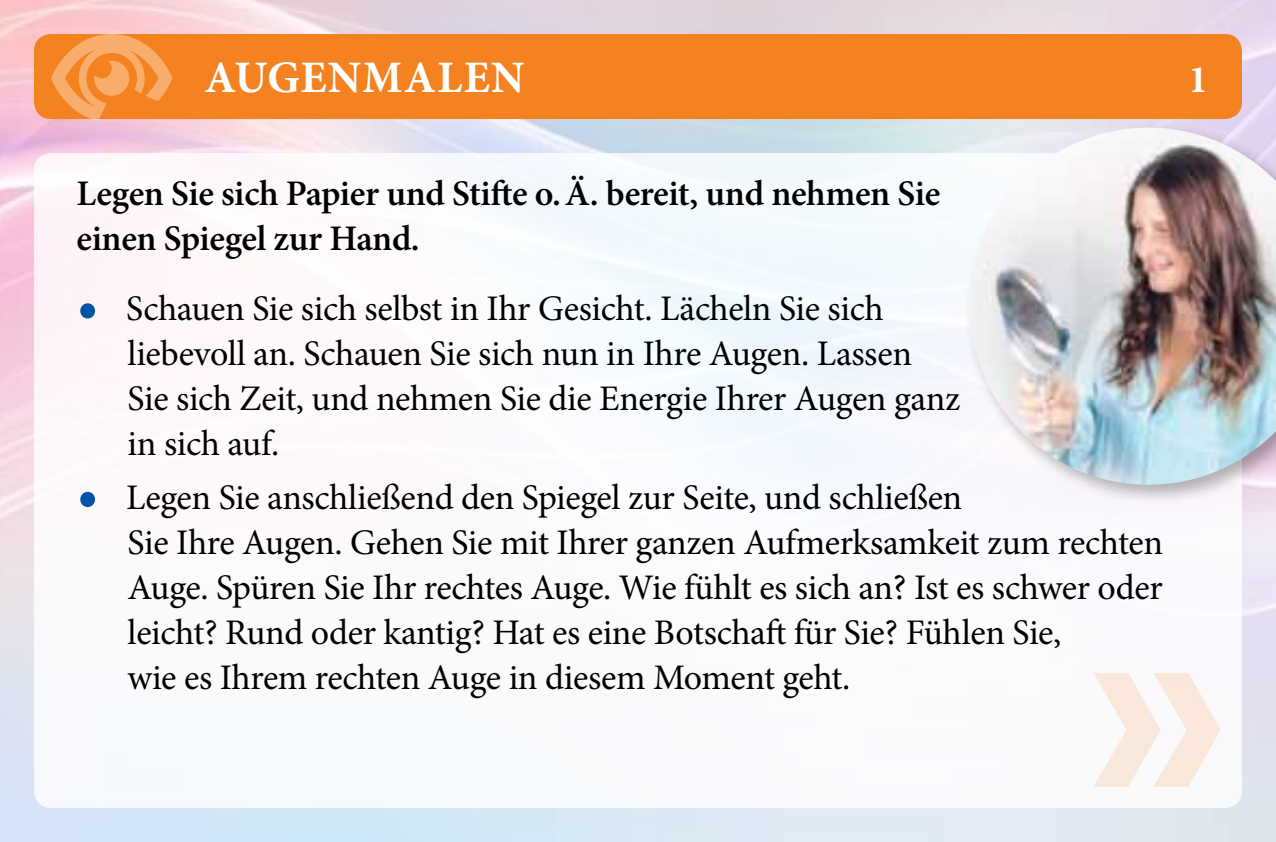
<style>
.page{position:relative;width:1276px;height:842px;background:#fff}
.page>*{position:absolute;margin:0;border:0;box-sizing:border-box;transform-origin:0 0}
.t1{font:700 45px "Minion Pro";letter-spacing:.03em;color:#fff}
.t2{font:700 39px "Minion Pro";color:#fff}
.t3{font:36px/45px "Minion Pro";letter-spacing:-.01em;color:#000}
.t4{font:600 36px/45px "Minion Pro";letter-spacing:-.015em;color:#000}
.s1{font-size:57px;color:#0054a6}
</style>
<div class="page">
<img style="left:0;top:0;width:1276px;height:842px">
<div style="left:34px;top:34px;width:1208px;height:85px;background:#f58220;border-radius:17px"></div>
<svg style="left:51px;top:34px;width:121px;height:87px"></svg>
<div style="left:34px;top:153px;width:1208px;height:655px;background:#fff;border-radius:17px"></div>
<svg style="left:1093px;top:673px;width:127px;height:114px"></svg>
<div style="left:963px;top:121px;width:313px;height:386px;background:#000;opacity:.3"></div>
<img style="left:969px;top:128px;width:307px;height:357px">
<p class="t1" style="left:204px;top:46px;width:322px">AUGENMALEN</p>
<p class="t2" style="left:1188px;top:52px;width:21px">1</p>
<p class="t4" style="left:77px;top:171px;width:865px">Legen Sie sich Papier und Stifte o.Ä. bereit, und nehmen Sie einen Spiegel zur Hand.</p>
<p class="t3" style="left:128px;top:286px;width:834px;text-indent:-51px"><span class="s1">•</span> Schauen Sie sich selbst in Ihr Gesicht. Lächeln Sie sich liebevoll an. Schauen Sie sich nun in Ihre Augen. Lassen Sie sich Zeit, und nehmen Sie die Energie Ihrer Augen ganz in sich auf.</p>
<p class="t3" style="left:128px;top:475px;width:1037px;text-indent:-51px"><span class="s1">•</span> Legen Sie anschließend den Spiegel zur Seite, und schließen<br>Sie Ihre Augen. Gehen Sie mit Ihrer ganzen Aufmerksamkeit zum rechten Auge. Spüren Sie Ihr rechtes Auge. Wie fühlt es sich an? Ist es schwer oder leicht? Rund oder kantig? Hat es eine Botschaft für Sie? Fühlen Sie,<br>wie es Ihrem rechten Auge in diesem Moment geht.</p>
</div>
